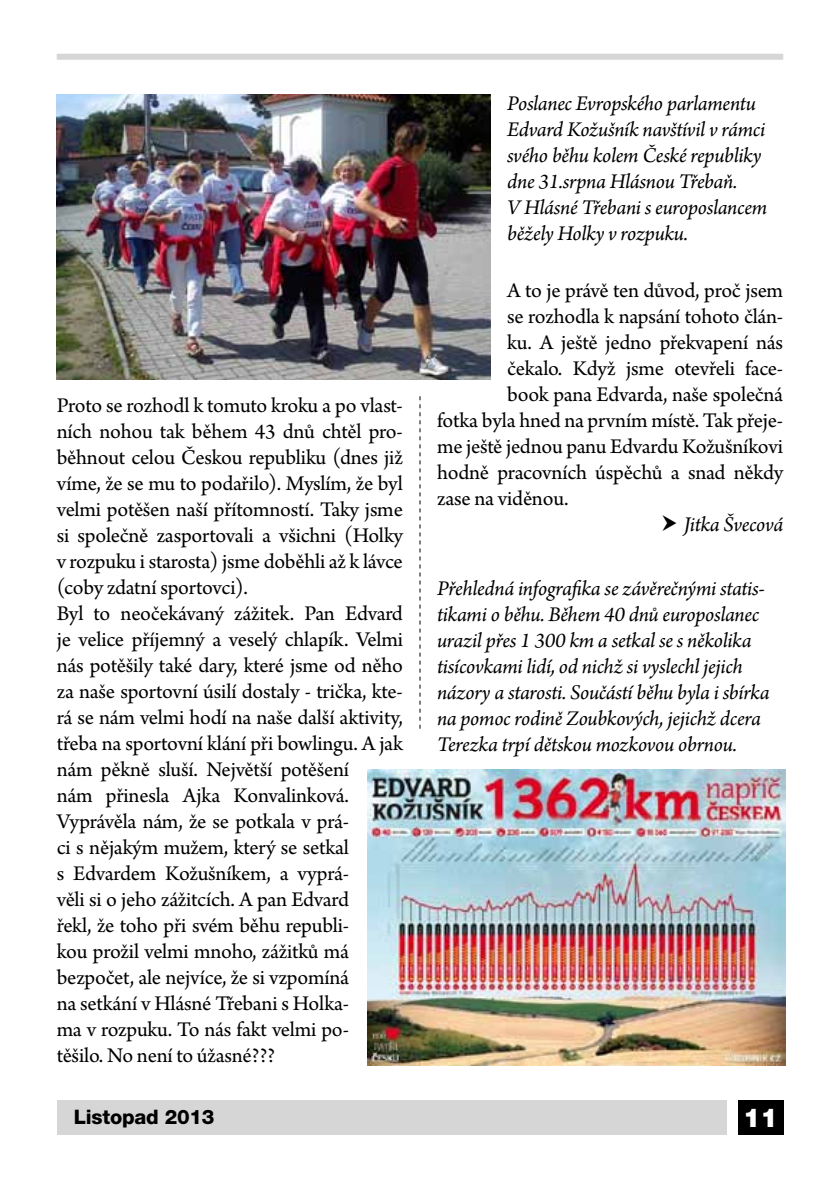
<style>
.page{position:relative;width:840px;height:1191px;background:#fff}
.page>*{position:absolute;margin:0;border:0;box-sizing:border-box;transform-origin:0 0}
.t1{font:900 26px "Helvetica Neue LT Pro";color:#fff}
.t2{font:22px/26px "Arno Pro";letter-spacing:-.01em;color:#000}
.t3{font:italic 22px/26px "Arno Pro";letter-spacing:-.015em;color:#000}
.t4{font:800 20px "Helvetica Neue LT Pro";letter-spacing:-.01em;color:#000}
</style>
<div class="page">
<div style="left:57px;top:1100px;width:669px;height:34px;background:#d6d6d6"></div>
<div style="left:57px;top:54px;width:725px;height:6px;background:#d6d6d6"></div>
<div style="left:737px;top:1100px;width:45px;height:34px;background:#000"></div>
<svg style="left:419px;top:396px;width:1px;height:333px"></svg>
<img style="left:367px;top:770px;width:418px;height:295px">
<img style="left:57px;top:94px;width:433px;height:286px">
<p class="t2" style="left:57px;top:393px;width:347px">Proto se rozhodl k tomuto kroku a po vlast&shy;ních nohou tak během 43 dnů chtěl pro&shy;běhnout celou Českou republiku (dnes již víme, že se mu to podařilo). Myslím, že byl velmi potěšen naší přítomností. Taky jsme si společně zasportovali a všichni (Holky v rozpuku i starosta) jsme doběhli až k lávce (coby zdatní sportovci).<br>Byl to neočekávaný zážitek. Pan Edvard je velice příjemný a veselý chlapík. Velmi nás potěšily také dary, které jsme od něho za naše sportovní úsilí dostaly - trička, kte&shy;rá se nám velmi hodí na naše další aktivity, třeba na sportovní klání při bowlingu. A jak nám pěkně sluší. Největší potěšení<br>nám přinesla Ajka Konvalinková.<br>Vyprávěla nám, že se potkala v prá-<br>ci s nějakým mužem, který se setkal<br>s Edvardem Kožušníkem, a vyprá-<br>věli si o jeho zážitcích. A pan Edvard<br>řekl, že toho při svém běhu republi-<br>kou prožil velmi mnoho, zážitků má bezpočet, ale nejvíce, že si vzpomíná<br>na setkání v Hlásné Třebani s Holka-<br>ma v rozpuku. To nás fakt velmi po-<br>těšilo. No není to úžasné???</p>
<p class="t3" style="left:507px;top:91px;width:261px">Poslanec Evropského parlamentu<br>Edvard Kožušník navštívil v rámci svého běhu kolem České republiky dne 31.srpna Hlásnou Třebaň.<br>V Hlásné Třebani s europoslancem běžely Holky v rozpuku.</p>
<p class="t2" style="left:507px;top:278px;width:277px">A to je právě ten důvod, proč jsem</p>
<p class="t2" style="left:507px;top:304px;width:277px">se rozhodla k napsání tohoto člán-</p>
<p class="t2" style="left:507px;top:330px;width:277px">ku. A ještě jedno překvapení nás</p>
<p class="t2" style="left:507px;top:356px;width:277px">čekalo. Když jsme otevřeli face-</p>
<p class="t2" style="left:507px;top:382px;width:277px">book pana Edvarda, naše společná</p>
<p class="t2" style="left:437px;top:408px;width:347px">fotka byla hned na prvním místě. Tak přeje-</p>
<p class="t2" style="left:437px;top:434px;width:347px">me ještě jednou panu Edvardu Kožušníkovi</p>
<p class="t2" style="left:437px;top:460px;width:347px">hodně pracovních úspěchů a snad někdy</p>
<p class="t2" style="left:437px;top:486px;width:133px">zase na viděnou.</p>
<p class="t3" style="left:683px;top:512px;width:101px">Jitka Švecová</p>
<p class="t3" style="left:437px;top:576px;width:334px">Přehledná infografika se závěrečnými statis&shy;tikami o běhu. Během 40 dnů europoslanec urazil přes 1 300 km a setkal se s několika tisícovkami lidí, od nichž si vyslechl jejich názory a starosti. Součástí běhu byla i sbírka na pomoc rodině Zoubkových, jejichž dcera Terezka trpí dětskou mozkovou obrnou.</p>
<p class="t4" style="left:74px;top:1105px;width:142px">Listopad 2013</p>
<p class="t1" style="left:742px;top:1101px;width:36px">11</p>
</div>
